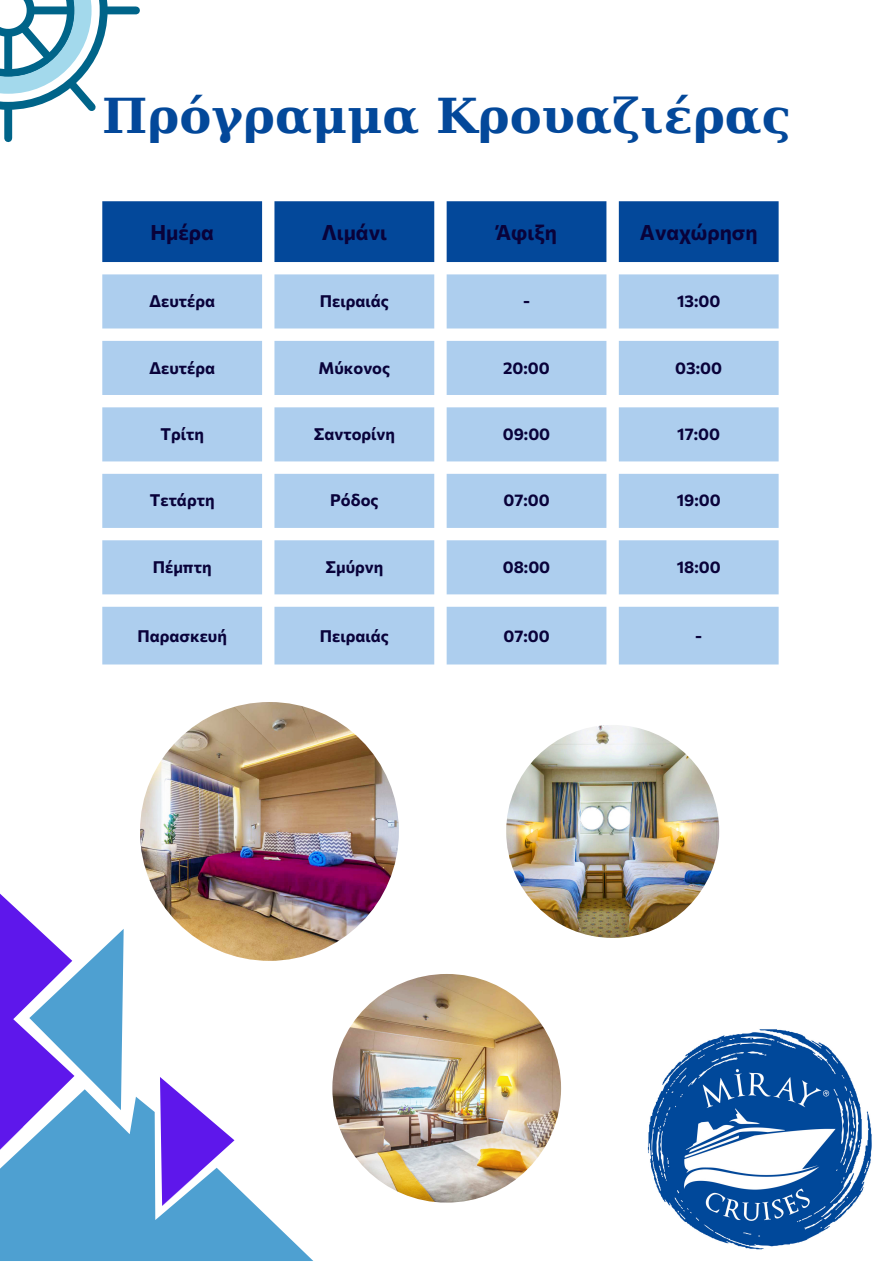
<style>
.page{position:relative;width:893px;height:1264px;background:#fff}
.page>*{position:absolute;margin:0;border:0;box-sizing:border-box;transform-origin:0 0}
.t1{font:700 48px "DejaVu Serif";color:#03489a}
.t2{font:700 21px "Commissioner";color:#09023a}
.t3{font:700 16.5px "Commissioner";color:#09023a}
</style>
<div class="page">
<svg style="left:0;top:1097px;width:312px;height:163px;fill:#4ea0d1"></svg>
<svg style="left:160px;top:1077px;width:74px;height:128px"></svg>
<svg style="left:0;top:893px;width:124px;height:284px"></svg>
<svg style="left:102px;top:201px;width:676px;height:61px;background:#1253a0"></svg>
<svg style="left:102px;top:274px;width:676px;height:390px;fill:#adceee"></svg>
<div style="left:4px;top:0;width:8px;height:138px;background:#006489"></div>
<div style="left:0;top:6px;width:136px;height:8px;background:#006489"></div>
<svg style="left:0;top:0;width:111px;height:118px"></svg>
<img style="left:506px;top:725px;width:213px;height:212px;border-radius:50%">
<img style="left:332px;top:973px;width:229px;height:229px;border-radius:50%">
<img style="left:140px;top:702px;width:259px;height:258px;border-radius:50%">
<img style="left:647px;top:1029px;width:225px;height:221px">
<p class="t1" style="left:102px;top:88px;width:690px">Πρόγραμμα Κρουαζιέρας</p>
<p class="t2" style="left:150px;top:218px;width:65px">Ημέρα</p>
<h1 class="t2" style="left:322px;top:218px;width:67px">Λιμάνι</h1>
<p class="t2" style="left:496px;top:218px;width:62px">Άφιξη</p>
<p class="t2" style="left:640px;top:218px;width:119px">Αναχώρηση</p>
<p class="t3" style="left:149px;top:290px;width:68px">Δευτέρα</p>
<p class="t3" style="left:320px;top:290px;width:71px">Πειραιάς</p>
<p class="t3" style="left:523px;top:290px;width:9px">-</p>
<p class="t3" style="left:677px;top:290px;width:45px">13:00</p>
<p class="t3" style="left:149px;top:357px;width:68px">Δευτέρα</p>
<p class="t3" style="left:318px;top:357px;width:73px">Μύκονος</p>
<p class="t3" style="left:503px;top:357px;width:48px">20:00</p>
<p class="t3" style="left:675px;top:357px;width:48px">03:00</p>
<p class="t3" style="left:160px;top:423px;width:45px">Τρίτη</p>
<p class="t3" style="left:313px;top:423px;width:83px">Σαντορίνη</p>
<p class="t3" style="left:503px;top:423px;width:49px">09:00</p>
<p class="t3" style="left:677px;top:423px;width:44px">17:00</p>
<p class="t3" style="left:150px;top:489px;width:66px">Τετάρτη</p>
<p class="t3" style="left:330px;top:489px;width:50px">Ρόδος</p>
<p class="t3" style="left:503px;top:489px;width:48px">07:00</p>
<p class="t3" style="left:676px;top:489px;width:45px">19:00</p>
<p class="t3" style="left:153px;top:556px;width:60px">Πέμπτη</p>
<p class="t3" style="left:325px;top:556px;width:59px">Σμύρνη</p>
<p class="t3" style="left:503px;top:556px;width:49px">08:00</p>
<p class="t3" style="left:676px;top:556px;width:45px">18:00</p>
<p class="t3" style="left:137px;top:625px;width:91px">Παρασκευή</p>
<p class="t3" style="left:320px;top:625px;width:71px">Πειραιάς</p>
<p class="t3" style="left:503px;top:625px;width:48px">07:00</p>
<p class="t3" style="left:695px;top:625px;width:9px">-</p>
</div>
